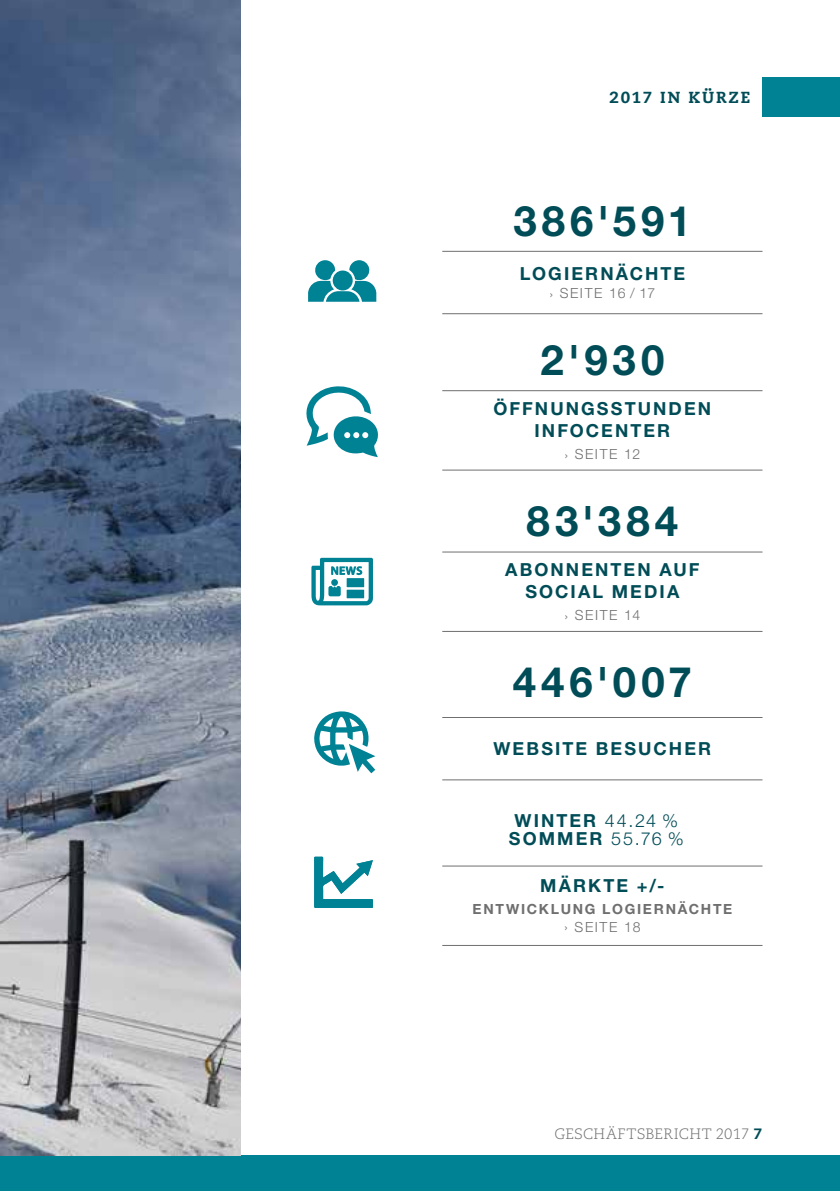
<style>
.page{position:relative;width:840px;height:1191px;background:#fff}
.page>*{position:absolute;margin:0;border:0;box-sizing:border-box;transform-origin:0 0}
.t1{font:700 42px "Helvetica Neue LT Std";letter-spacing:.12em;color:#004c57}
.t2{font:700 18px/22px "Helvetica Neue LT Std";letter-spacing:.115em;color:#004c57;text-align:center}
.t3{font:800 16px "Caecilia LT Std";letter-spacing:.115em;color:#004c57}
.t4{font:300 15px "Caecilia LT Std";letter-spacing:.02em;color:#706f6f}
.t5{font:300 14px "Helvetica Neue LT Std";letter-spacing:.115em;color:#706f6f}
.t6{font:700 14px "Helvetica Neue LT Std";letter-spacing:.125em;color:#706f6f}
.s1{font-weight:300}
.s2{font-weight:800;color:#004c57}
</style>
<div class="page">
<div style="left:0;top:1155px;width:839px;height:36px;background:#008295"></div>
<div style="left:762px;top:77px;width:77px;height:40px;background:#008295"></div>
<img style="left:0;top:0;width:240px;height:1155px">
<hr style="left:442px;top:251px;width:320px;height:1px;background:#706f6f">
<hr style="left:442px;top:313px;width:320px;height:1px;background:#706f6f">
<svg style="left:308px;top:260px;width:68px;height:42px"></svg>
<hr style="left:442px;top:390px;width:320px;height:1px;background:#706f6f">
<hr style="left:442px;top:470px;width:320px;height:1px;background:#706f6f">
<svg style="left:306px;top:386px;width:72px;height:71px"></svg>
<hr style="left:442px;top:551px;width:320px;height:1px;background:#706f6f">
<hr style="left:442px;top:631px;width:320px;height:1px;background:#706f6f">
<svg style="left:311px;top:558px;width:62px;height:47px"></svg>
<hr style="left:442px;top:717px;width:320px;height:1px;background:#706f6f">
<hr style="left:442px;top:779px;width:320px;height:1px;background:#706f6f">
<svg style="left:314px;top:711px;width:61px;height:62px"></svg>
<hr style="left:442px;top:865px;width:320px;height:1px;background:#706f6f">
<hr style="left:442px;top:945px;width:320px;height:1px;background:#706f6f">
<svg style="left:314px;top:856px;width:59px;height:52px"></svg>
<p class="t3" style="left:609px;top:88px;width:142px">2017 IN KÜRZE</p>
<h1 class="t1" style="left:513px;top:195px;width:179px">386'591</h1>
<p class="t2" style="left:519px;top:262px;width:167px">LOGIERNÄCHTE</p>
<p class="t5" style="left:549px;top:284px;width:107px">› SEITE 16 / 17</p>
<h1 class="t1" style="left:540px;top:334px;width:125px">2'930</h1>
<p class="t2" style="left:493px;top:397px;width:219px">ÖFFNUNGSSTUNDEN<br>INFOCENTER</p>
<p class="t5" style="left:564px;top:445px;width:77px">› SEITE 12</p>
<h1 class="t1" style="left:526px;top:495px;width:153px">83'384</h1>
<p class="t2" style="left:505px;top:558px;width:196px">ABONNENTEN AUF<br>SOCIAL MEDIA</p>
<p class="t5" style="left:564px;top:606px;width:77px">› SEITE 14</p>
<h1 class="t1" style="left:512px;top:656px;width:180px">446'007</h1>
<p class="t2" style="left:493px;top:737px;width:219px">WEBSITE BESUCHER</p>
<p class="t2" style="left:508px;top:811px;width:176px;line-height:18.4px">WINTER <span class="s1">44.24 %<br></span>SOMMER <span class="s1">55.76 %</span></p>
<p class="t2" style="left:540px;top:874px;width:126px">MÄRKTE +/-</p>
<p class="t6" style="left:472px;top:900px;width:261px">ENTWICKLUNG LOGIERNÄCHTE</p>
<p class="t5" style="left:564px;top:918px;width:78px">› SEITE 18</p>
<p class="t4" style="left:554px;top:1125px;width:209px">GESCHÄFTSBERICHT 2017 <span class="s2">7</span></p>
</div>
